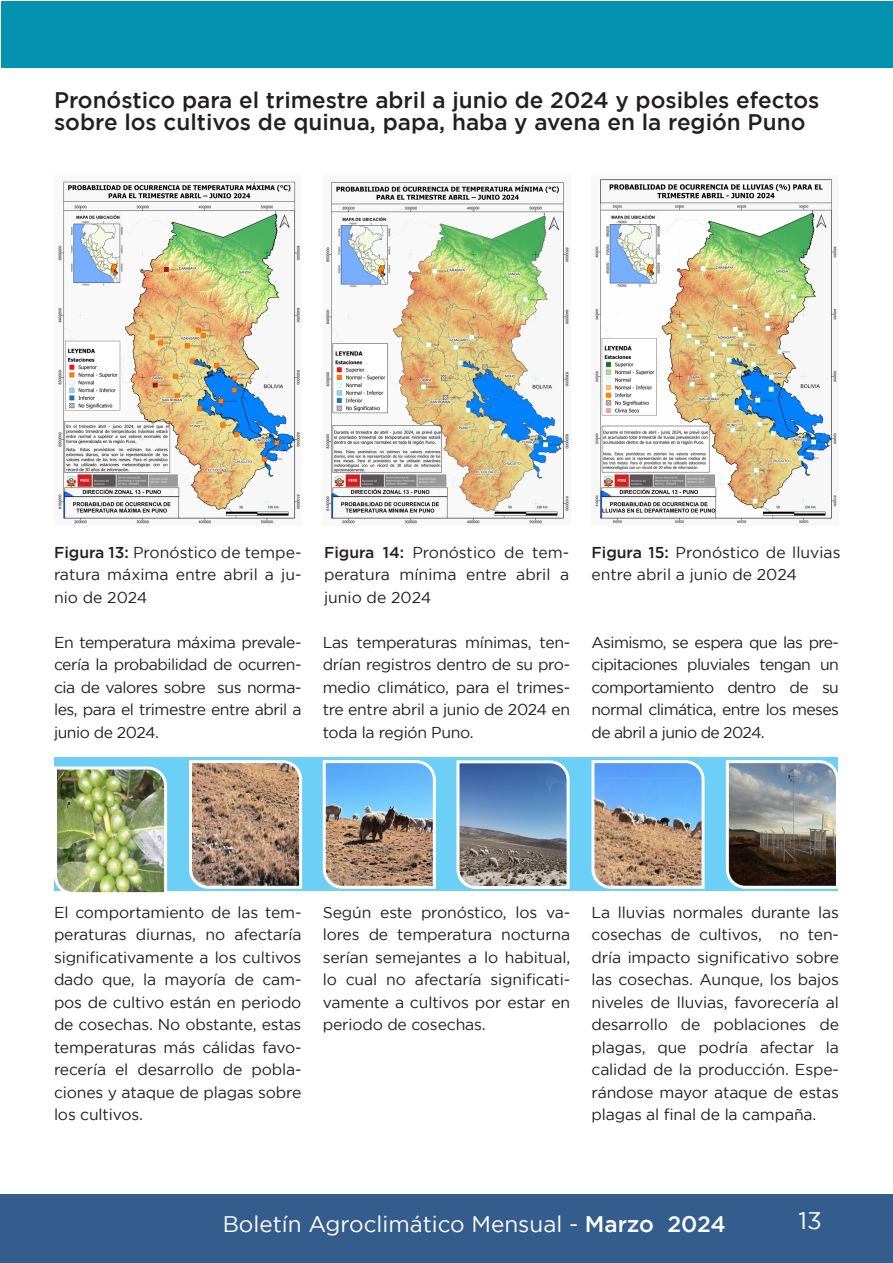
<style>
.page{position:relative;width:893px;height:1263px;background:#fff}
.page>*{position:absolute;margin:0;border:0;box-sizing:border-box;transform-origin:0 0}
.t1{font:24px "Gotham";color:#fff}
.t2{font:500 22.5px/22.5px "Gotham";color:#231f20}
.t3{font:22.5px "Gotham";color:#fff}
.t4{font:15.75px/22.5px "Gotham";letter-spacing:-.01em;color:#231f20;text-align:justify}
.s1{font-weight:500}
</style>
<div class="page">
<div style="left:1px;top:1px;width:891px;height:67px;background:#0392b0"></div>
<div style="left:0;top:1195px;width:893px;height:68px;background:#345c8d"></div>
<img style="left:58px;top:181px;width:242px;height:343px">
<img style="left:326px;top:182px;width:243px;height:342px">
<img style="left:595px;top:179px;width:242px;height:345px">
<div style="left:54px;top:757px;width:783px;height:133px;background:#6bcff6"></div>
<img style="left:54px;top:766px;width:115px;height:127px">
<svg style="left:189px;top:760px;width:114px;height:129px;background:#aa8f7b"></svg>
<svg style="left:322px;top:760px;width:114px;height:129px;background:#91a1ad"></svg>
<svg style="left:456px;top:760px;width:114px;height:129px;background:#798ea6"></svg>
<img style="left:591px;top:760px;width:114px;height:129px">
<svg style="left:725px;top:759px;width:113px;height:131px;background:#7c7e7d"></svg>
<p class="t2" style="left:54px;top:88px;width:767px">Pronóstico para el trimestre abril a junio de 2024 y posibles efectos sobre los cultivos de quinua, papa, haba y avena en la región Puno</p>
<p class="t4" style="left:54px;top:540px;width:249px"><span class="s1">Figura 13:</span> Pronóstico de tempe&shy;ratura máxima entre abril a ju&shy;nio de 2024</p>
<p class="t4" style="left:324px;top:540px;width:247px"><span class="s1">Figura 14:</span> Pronóstico de tem&shy;peratura mínima entre abril a junio de 2024</p>
<p class="t4" style="left:591px;top:540px;width:251px"><span class="s1">Figura 15:</span> Pronóstico de lluvias entre abril a junio de 2024</p>
<p class="t4" style="left:54px;top:630px;width:249px">En temperatura máxima prevale&shy;cería la probabilidad de ocurren&shy;cia de valores sobre sus norma&shy;les, para el trimestre entre abril a junio de 2024.</p>
<p class="t4" style="left:323px;top:630px;width:249px">Las temperaturas mínimas, ten&shy;drían registros dentro de su pro&shy;medio climático, para el trimes&shy;tre entre abril a junio de 2024 en toda la región Puno.</p>
<p class="t4" style="left:591px;top:630px;width:249px">Asimismo, se espera que las pre&shy;cipitaciones pluviales tengan un comportamiento dentro de su normal climática, entre los meses de abril a junio de 2024.</p>
<p class="t4" style="left:54px;top:900px;width:249px">El comportamiento de las tem&shy;peraturas diurnas, no afectaría significativamente a los cultivos dado que, la mayoría de cam&shy;pos de cultivo están en periodo de cosechas. No obstante, estas temperaturas más cálidas favo&shy;recería el desarrollo de pobla&shy;ciones y ataque de plagas sobre los cultivos.</p>
<p class="t4" style="left:323px;top:900px;width:249px">Según este pronóstico, los va&shy;lores de temperatura nocturna serían semejantes a lo habitual, lo cual no afectaría significati&shy;vamente a cultivos por estar en periodo de cosechas.</p>
<p class="t4" style="left:591px;top:900px;width:249px">La lluvias normales durante las cosechas de cultivos, no ten&shy;dría impacto significativo sobre las cosechas. Aunque, los bajos niveles de lluvias, favorecería al desarrollo de poblaciones de plagas, que podría afectar la calidad de la producción. Espe&shy;rándose mayor ataque de estas plagas al final de la campaña.</p>
<h2 class="t3" style="left:223px;top:1211px;width:505px">Boletín Agroclimático Mensual - <span class="s1">Marzo 2024</span></h2>
<h1 class="t1" style="left:798px;top:1207px;width:25px">13</h1>
</div>
